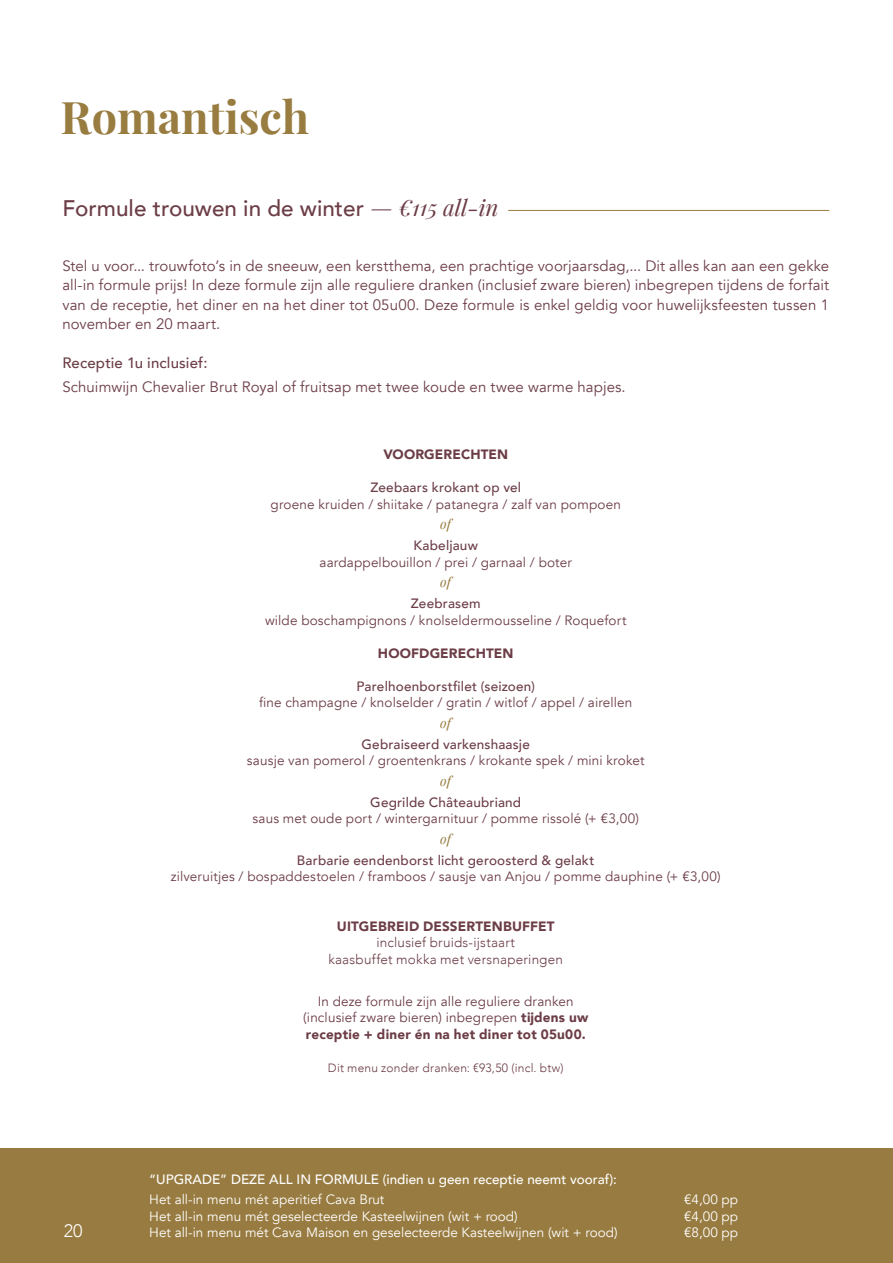
<style>
.page{position:relative;width:893px;height:1263px;background:#fff}
.page>*{position:absolute;margin:0;border:0;box-sizing:border-box;transform-origin:0 0}
.t1{font:700 45px "Playfair Display";color:#987c40}
.t2{font:500 22.5px "Avenir";color:#6c3d47}
.t3{font:300 18px "Avenir";color:#fff}
.t4{font:15px/19.5px "Avenir";letter-spacing:.005em;color:#6c3d47;text-align:justify}
.t5{font:500 15px "Avenir";letter-spacing:.01em;color:#6c3d47}
.t6{font:13.5px/16.5px "Avenir";letter-spacing:.01em;color:#6c3d47;text-align:center}
.t7{font:13.5px "Avenir";color:#fff}
.t8{font:500 13.5px "Avenir";letter-spacing:.015em;color:#6c3d47}
.t9{font:500 13.5px "Avenir";color:#fff}
.t10{font:300 13.5px/16.5px "Avenir";letter-spacing:.015em;color:#6c3d47;text-align:center}
.t11{font:900 13.5px "Avenir";letter-spacing:.01em;color:#6c3d47}
.t12{font:italic 13.5px "Playfair Display";color:#987c40}
.t13{font:300 12px "Avenir";letter-spacing:.02em;color:#6c3d47}
.s1{font-family:"Playfair Display";font-weight:400;font-style:italic}
.s2{font-weight:900}
</style>
<div class="page">
<div style="left:0;top:1148px;width:893px;height:115px;background:#987b40"></div>
<hr style="left:508px;top:210px;width:321px;height:1px;background:#987b40">
<h1 class="t1" style="left:61px;top:82px;width:250px">Romantisch</h1>
<h2 class="t2" style="left:62px;top:188px;width:438px">Formule trouwen in de winter <span class="s1">— €115 all-in</span></h2>
<p class="t4" style="left:62px;top:256px;width:768px">Stel u voor... trouwfoto’s in de sneeuw, een kerstthema, een prachtige voorjaarsdag,... Dit alles kan aan een gekke all-in formule prijs! In deze formule zijn alle reguliere dranken (inclusief zware bieren) inbegrepen tijdens de forfait van de receptie, het diner en na het diner tot 05u00. Deze formule is enkel geldig voor huwelijksfeesten tussen 1 november en 20 maart.</p>
<p class="t5" style="left:62px;top:350px;width:147px">Receptie 1u inclusief:</p>
<p class="t4" style="left:62px;top:377px;width:565px">Schuimwijn Chevalier Brut Royal of fruitsap met twee koude en twee warme hapjes.</p>
<p class="t11" style="left:383px;top:443px;width:126px">VOORGERECHTEN</p>
<p class="t8" style="left:370px;top:476px;width:152px">Zeebaars krokant op vel</p>
<p class="t6" style="left:271px;top:496px;width:352px">groene kruiden / shiitake / patanegra / zalf van pompoen</p>
<p class="t12" style="left:440px;top:514px;width:12px">of</p>
<p class="t8" style="left:414px;top:534px;width:66px">Kabeljauw</p>
<p class="t6" style="left:320px;top:554px;width:254px">aardappelbouillon / prei / garnaal / boter</p>
<p class="t12" style="left:440px;top:572px;width:12px">of</p>
<p class="t8" style="left:411px;top:592px;width:71px">Zeebrasem</p>
<p class="t6" style="left:265px;top:612px;width:363px">wilde boschampignons / knolseldermousseline / Roquefort</p>
<p class="t11" style="left:378px;top:641px;width:137px">HOOFDGERECHTEN</p>
<p class="t8" style="left:357px;top:674px;width:180px">Parelhoenborstfilet (seizoen)</p>
<p class="t6" style="left:259px;top:694px;width:375px">fine champagne / knolselder / gratin / witlof / appel / airellen</p>
<p class="t12" style="left:440px;top:712px;width:12px">of</p>
<p class="t8" style="left:362px;top:732px;width:170px">Gebraiseerd varkenshaasje</p>
<p class="t6" style="left:247px;top:752px;width:399px">sausje van pomerol / groentenkrans / krokante spek / mini kroket</p>
<p class="t12" style="left:440px;top:770px;width:12px">of</p>
<p class="t8" style="left:370px;top:790px;width:152px">Gegrilde Châteaubriand</p>
<p class="t6" style="left:253px;top:810px;width:388px">saus met oude port / wintergarnituur / pomme rissolé (+ €3,00)</p>
<p class="t12" style="left:440px;top:828px;width:12px">of</p>
<p class="t8" style="left:297px;top:848px;width:299px">Barbarie eendenborst licht geroosterd &amp; gelakt</p>
<p class="t6" style="left:171px;top:868px;width:551px">zilveruitjes / bospaddestoelen / framboos / sausje van Anjou / pomme dauphine (+ €3,00)</p>
<p class="t11" style="left:337px;top:914px;width:219px">UITGEBREID DESSERTENBUFFET</p>
<p class="t10" style="left:328px;top:934px;width:236px">inclusief bruids-ijstaart<br>kaasbuffet mokka met versnaperingen</p>
<h3 class="t3" style="left:64px;top:1220px;width:20px">20</h3>
<p class="t6" style="left:303px;top:993px;width:287px">In deze formule zijn alle reguliere dranken (inclusief zware bieren) inbegrepen <span class="s2">tijdens uw receptie + diner én na het diner tot 05u00.</span></p>
<p class="t13" style="left:328px;top:1061px;width:237px">Dit menu zonder dranken: €93,50 (incl. btw)</p>
<p class="t9" style="left:149px;top:1167px;width:469px">“UPGRADE” DEZE ALL IN FORMULE (indien u geen receptie neemt vooraf):</p>
<p class="t7" style="left:149px;top:1191px;width:237px">Het all-in menu mét aperitief Cava Brut</p>
<p class="t7" style="left:684px;top:1191px;width:56px">€4,00 pp</p>
<p class="t7" style="left:149px;top:1208px;width:370px">Het all-in menu mét geselecteerde Kasteelwijnen (wit + rood)</p>
<p class="t7" style="left:684px;top:1208px;width:56px">€4,00 pp</p>
<p class="t7" style="left:149px;top:1224px;width:470px">Het all-in menu mét Cava Maison en geselecteerde Kasteelwijnen (wit + rood)</p>
<p class="t7" style="left:684px;top:1224px;width:56px">€8,00 pp</p>
</div>
